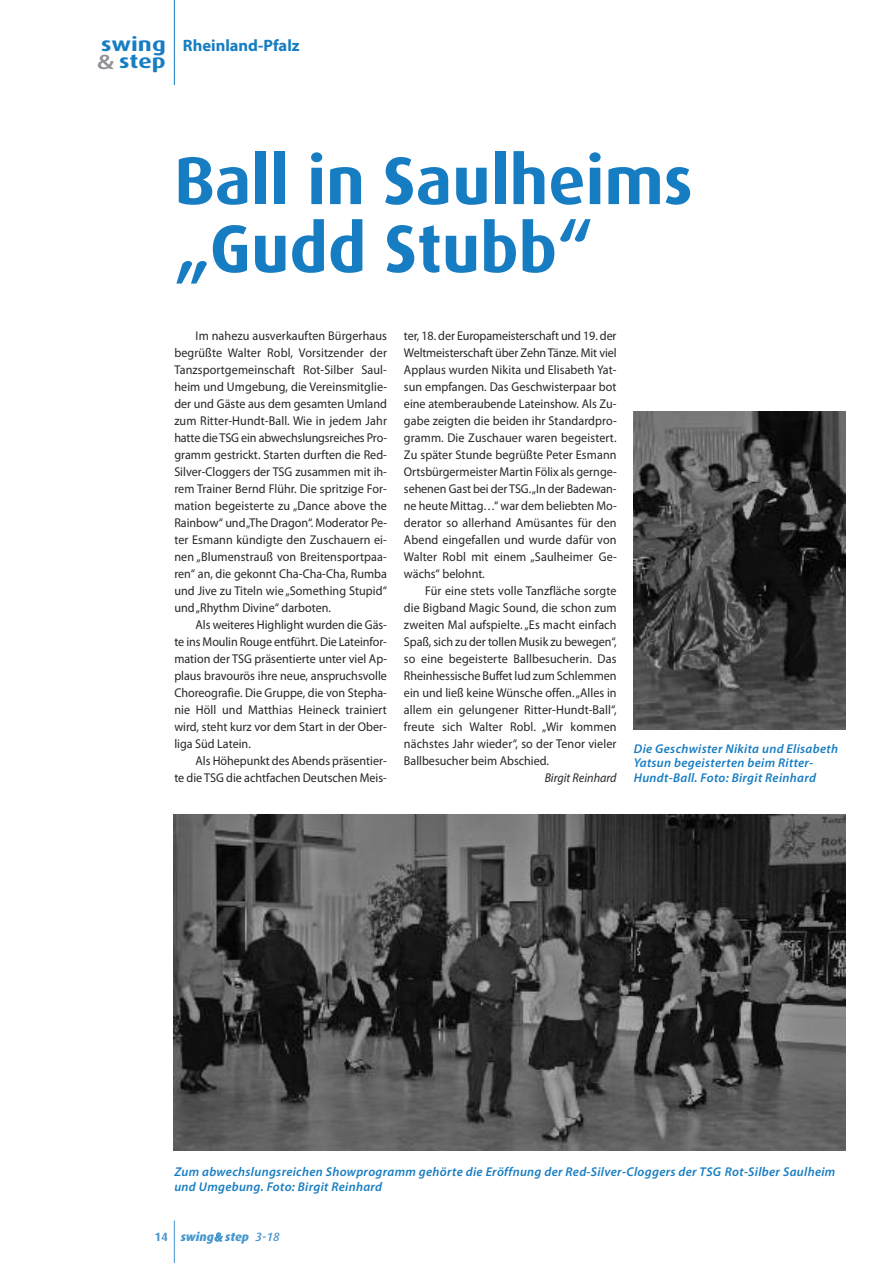
<style>
.page{position:relative;width:893px;height:1263px;background:#fff}
.page>*{position:absolute;margin:0;border:0;box-sizing:border-box;transform-origin:0 0}
.t1{font:700 67.5px/68.1px "Dax";color:#177dc2}
.t2{font:700 19.5px/16.5px "Dax";color:#177dc2;scale:1.25 1}
.t3{font:700 16.5px "Myriad Pro";color:#177dc2}
.t4{font:12.75px/17px "Myriad Pro";color:#272526;text-align:justify;scale:.95 1}
.t5{font:italic 600 12.75px/14.9px "Myriad Pro";letter-spacing:.025em;color:#177dc2}
.t6{font:italic 12.75px "Myriad Pro";color:#272526;scale:.95 1}
.t7{font:italic 800 12px "Dax";color:#4697ce}
.s1{font-family:"Myriad Pro";font-weight:600;font-size:21px;color:#909295}
.s2{font-weight:700;font-style:normal}
.s3{font-family:"Myriad Pro";font-weight:600}
.s4{font-weight:500}
</style>
<div class="page">
<hr style="left:174px;top:1220px;width:1px;height:43px;background:#4697ce">
<hr style="left:174px;top:0;width:1px;height:85px;background:#177dc2">
<img style="left:174px;top:815px;width:672px;height:335px">
<img style="left:634px;top:411px;width:212px;height:318px">
<h2 class="t2" style="left:97px;top:36px;width:57px">swing <span class="s1">&amp;</span> step</h2>
<p class="t3" style="left:183px;top:39px;width:118px">Rheinland-Pfalz</p>
<h1 class="t1" style="left:174px;top:147px;width:520px">Ball in Saulheims „Gudd Stubb“</h1>
<p class="t4" style="left:174px;top:328px;width:226px;text-indent:21px">Im nahezu ausverkauften Bürgerhaus begrüßte Walter Robl, Vorsitzender der Tanzsportgemeinschaft Rot-Silber Saul&shy;heim und Umgebung, die Vereinsmitglie&shy;der und Gäste aus dem gesamten Umland zum Ritter-Hundt-Ball. Wie in jedem Jahr hatte die TSG ein abwechslungsreiches Pro&shy;gramm gestrickt. Starten durften die Red-Silver-Cloggers der TSG zusammen mit ih&shy;rem Trainer Bernd Flühr. Die spritzige For&shy;mation begeisterte zu „Dance above the Rainbow“ und„The Dragon“. Moderator Pe&shy;ter Esmann kündigte den Zuschauern ei&shy;nen „Blumenstrauß von Breitensportpaa&shy;ren“ an, die gekonnt Cha-Cha-Cha, Rumba und Jive zu Titeln wie „Something Stupid“ und„Rhythm Divine“ darboten.</p>
<p class="t4" style="left:174px;top:618px;width:225px;text-indent:21px">Als weiteres Highlight wurden die Gäs&shy;te ins Moulin Rouge entführt. Die Lateinfor&shy;mation der TSG präsentierte unter viel Ap&shy;plaus bravourös ihre neue, anspruchsvolle Choreografie. Die Gruppe, die von Stepha&shy;nie Höll und Matthias Heineck trainiert wird, steht kurz vor dem Start in der Ober&shy;liga Süd Latein.</p>
<p class="t4" style="left:174px;top:754px;width:225px;text-align:right">Als Höhepunkt des Abends präsentier-<br>te die TSG die achtfachen Deutschen Meis-</p>
<p class="t4" style="left:404px;top:328px;width:226px">ter, 18. der Europameisterschaft und 19. der Weltmeisterschaft über ZehnTänze. Mit viel Applaus wurden Nikita und Elisabeth Yat&shy;sun empfangen. Das Geschwisterpaar bot eine atemberaubende Lateinshow. Als Zu&shy;gabe zeigten die beiden ihr Standardpro&shy;gramm. Die Zuschauer waren begeistert.<br>Zu später Stunde begrüßte Peter Esmann Ortsbürgermeister Martin Fölix als gernge&shy;sehenen Gast bei der TSG.„In der Badewan&shy;ne heute Mittag…“ war dem beliebten Mo&shy;derator so allerhand Amüsantes für den Abend eingefallen und wurde dafür von Walter Robl mit einem „Saulheimer Ge&shy;wächs“ belohnt.</p>
<p class="t4" style="left:404px;top:584px;width:225px;text-indent:21px">Für eine stets volle Tanzfläche sorgte die Bigband Magic Sound, die schon zum zweiten Mal aufspielte.„Es macht einfach Spaß, sich zu der tollen Musik zu bewegen“, so eine begeisterte Ballbesucherin. Das Rheinhessische Buffet lud zum Schlemmen ein und ließ keine Wünsche offen.„Alles in allem ein gelungener Ritter-Hundt-Ball“, freute sich Walter Robl. „Wir kommen nächstes Jahr wieder“, so der Tenor vieler Ballbesucher beim Abschied.</p>
<p class="t6" style="left:545px;top:773px;width:77px">Birgit Reinhard</p>
<p class="t5" style="left:634px;top:742px;width:206px">Die Geschwister Nikita und Elisabeth<br>Yatsun begeisterten beim Ritter-<br>Hundt-Ball. Foto: Birgit Reinhard</p>
<p class="t5" style="left:174px;top:1165px;width:662px">Zum abwechslungsreichen Showprogramm gehörte die Eröffnung der Red-Silver-Cloggers der TSG Rot-Silber Saulheim und Umgebung. Foto: Birgit Reinhard</p>
<p class="t7" style="left:154px;top:1230px;width:127px"><span class="s2">14</span> swing<span class="s3">&amp;</span> step <span class="s4">3-18</span></p>
</div>
